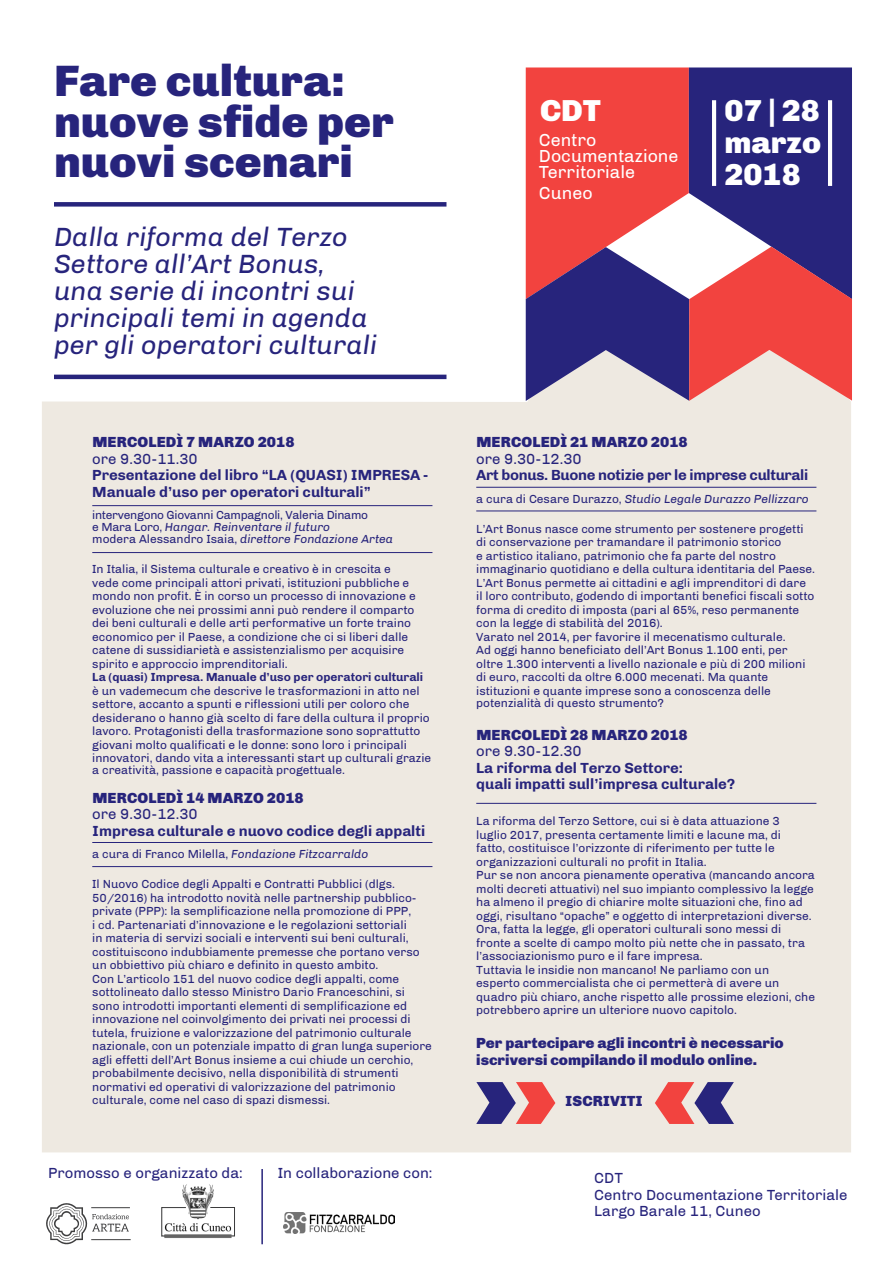
<style>
.page{position:relative;width:893px;height:1263px;background:#fff}
.page>*{position:absolute;margin:0;border:0;box-sizing:border-box;transform-origin:0 0}
.t1{font:900 45px/40.5px "Chivo";color:#27247c}
.t2{font:900 31.05px/32.1px "Chivo";color:#fff}
.t3{font:italic 27px/27px "Chivo";color:#27247c}
.t4{font:17.85px/16px "Chivo";color:#fff}
.t5{font:700 15px/16.5px "Chivo";color:#27247c}
.t6{font:900 15px/16.5px "Chivo";color:#27247c}
.t7{font:15px "Chivo";color:#27247c}
.t8{font:700 15px "Chivo";letter-spacing:-.02em;color:#27247c}
.t9{font:12px/13.5px "Chivo";color:#27247c}
.t10{font:italic 12px "Chivo";color:#27247c}
.t11{font:12px/12px "Chivo";letter-spacing:-.02em;color:#27247c}
.s1{font-style:italic}
.s2{font-style:normal}
.s3{font-weight:700}
</style>
<div class="page">
<div style="left:42px;top:325px;width:809px;height:827px;background:#eee9e1"></div>
<svg style="left:476px;top:1082px;width:79px;height:42px;background:#ae718a"></svg>
<svg style="left:655px;top:1082px;width:79px;height:42px;background:#ad718a"></svg>
<hr style="left:92px;top:552px;width:340px;height:1px;background:#27247c">
<hr style="left:92px;top:866px;width:340px;height:1px;background:#27247c">
<hr style="left:92px;top:505px;width:340px;height:1px;background:#27247c">
<hr style="left:476px;top:487px;width:340px;height:1px;background:#27247c">
<hr style="left:476px;top:511px;width:340px;height:1px;background:#27247c">
<hr style="left:476px;top:803px;width:340px;height:1px;background:#27247c">
<hr style="left:92px;top:842px;width:340px;height:1px;background:#27247c">
<div style="left:54px;top:202px;width:392px;height:5px;background:#27247c"></div>
<hr style="left:54px;top:375px;width:392px;height:4px;background:#27247c">
<svg style="left:46px;top:1203px;width:83px;height:42px"></svg>
<hr style="left:91px;top:1207px;width:39px;height:1px;background:#3e3e3f">
<hr style="left:91px;top:1239px;width:40px;height:1px;background:#3e3e3f">
<img style="left:284px;top:1212px;width:110px;height:21px">
<hr style="left:261px;top:1169px;width:2px;height:75px;background:#27247c">
<svg style="left:526px;top:67px;width:326px;height:334px;background:#9e5275"></svg>
<hr style="left:712px;top:100px;width:4px;height:86px;background:#fff">
<hr style="left:828px;top:100px;width:4px;height:86px;background:#fff">
<img style="left:162px;top:1184px;width:73px;height:54px">
<svg style="left:210px;top:1207px;width:25px;height:29px"></svg>
<svg style="left:162px;top:1207px;width:24px;height:29px"></svg>
<p class="t1" style="left:54px;top:61px;width:341px">Fare cultura: nuove sfide per nuovi scenari</p>
<p class="t3" style="left:54px;top:223px;width:325px">Dalla riforma del Terzo<br>Settore all’Art Bonus, una serie di incontri sui principali temi in agenda per gli operatori culturali</p>
<p class="t6" style="left:92px;top:434px;width:204px">MERCOLEDÌ 7 MARZO 2018</p>
<p class="t7" style="left:92px;top:450px;width:107px">ore 9.30-11.30</p>
<p class="t5" style="left:92px;top:467px;width:337px">Presentazione del libro “LA (QUASI) IMPRESA -<br>Manuale d’uso per operatori culturali”</p>
<p class="t11" style="left:92px;top:509px;width:277px">intervengono Giovanni Campagnoli, Valeria Dinamo e Mara Loro, <span class="s1">Hangar. Reinventare il futuro</span></p>
<p class="t10" style="left:92px;top:532px;width:302px"><span class="s2">modera Alessandro Isaia,</span> direttore Fondazione Artea</p>
<p class="t9" style="left:92px;top:562px;width:325px">In Italia, il Sistema culturale e creativo è in crescita e vede come principali attori privati, istituzioni pubbliche e mondo non profit. È in corso un processo di innovazione e evoluzione che nei prossimi anni può rendere il comparto dei beni culturali e delle arti performative un forte traino economico per il Paese, a condizione che ci si liberi dalle catene di sussidiarietà e assistenzialismo per acquisire spirito e approccio imprenditoriali.</p>
<p class="t9" style="left:92px;top:670px;width:340px"><span class="s3">La (quasi) Impresa. Manuale d’uso per operatori culturali </span>è un vademecum che descrive le trasformazioni in atto nel settore, accanto a spunti e riflessioni utili per coloro che desiderano o hanno già scelto di fare della cultura il proprio lavoro. Protagonisti della trasformazione sono soprattutto giovani molto qualificati e le donne: sono loro i principali innovatori, dando vita a interessanti start up culturali grazie</p>
<p class="t9" style="left:92px;top:763px;width:254px">a creatività, passione e capacità progettuale.</p>
<p class="t6" style="left:92px;top:789px;width:213px">MERCOLEDÌ 14 MARZO 2018</p>
<p class="t7" style="left:92px;top:805px;width:107px">ore 9.30-12.30</p>
<p class="t5" style="left:92px;top:822px;width:334px">Impresa culturale e nuovo codice degli appalti</p>
<p class="t10" style="left:92px;top:847px;width:278px"><span class="s2">a cura di Franco Milella,</span> Fondazione Fitzcarraldo</p>
<p class="t9" style="left:92px;top:877px;width:329px">Il Nuovo Codice degli Appalti e Contratti Pubblici (dlgs.<br>50/2016) ha introdotto novità nelle partnership pubblico&shy;private (PPP): la semplificazione nella promozione di PPP,<br>i cd. Partenariati d’innovazione e le regolazioni settoriali in materia di servizi sociali e interventi sui beni culturali, costituiscono indubbiamente premesse che portano verso un obbiettivo più chiaro e definito in questo ambito.</p>
<p class="t9" style="left:92px;top:972px;width:341px">Con L’articolo 151 del nuovo codice degli appalti, come sottolineato dallo stesso Ministro Dario Franceschini, si sono introdotti importanti elementi di semplificazione ed innovazione nel coinvolgimento dei privati nei processi di tutela, fruizione e valorizzazione del patrimonio culturale nazionale, con un potenziale impatto di gran lunga superiore agli effetti dell’Art Bonus insieme a cui chiude un cerchio, probabilmente decisivo, nella disponibilità di strumenti normativi ed operativi di valorizzazione del patrimonio culturale, come nel caso di spazi dismessi.</p>
<p class="t7" style="left:48px;top:1164px;width:196px">Promosso e organizzato da:</p>
<p class="t7" style="left:278px;top:1164px;width:156px">In collaborazione con:</p>
<p class="t2" style="left:540px;top:94px;width:63px">CDT</p>
<p class="t2" style="left:724px;top:94px;width:98px">07 | 28 marzo</p>
<p class="t2" style="left:724px;top:158px;width:78px">2018</p>
<p class="t4" style="left:539px;top:132px;width:141px">Centro<br>Documentazione<br>Territoriale</p>
<p class="t4" style="left:539px;top:185px;width:55px">Cuneo</p>
<p class="t6" style="left:476px;top:434px;width:213px">MERCOLEDÌ 21 MARZO 2018</p>
<p class="t7" style="left:476px;top:450px;width:107px">ore 9.30-12.30</p>
<p class="t8" style="left:476px;top:466px;width:334px">Art bonus. Buone notizie per le imprese culturali</p>
<p class="t10" style="left:476px;top:491px;width:334px"><span class="s2">a cura di Cesare Durazzo,</span> Studio Legale Durazzo Pellizzaro</p>
<p class="t9" style="left:476px;top:522px;width:340px">L’Art Bonus nasce come strumento per sostenere progetti di conservazione per tramandare il patrimonio storico<br>e artistico italiano, patrimonio che fa parte del nostro immaginario quotidiano e della cultura identitaria del Paese.</p>
<p class="t9" style="left:476px;top:576px;width:340px">L’Art Bonus permette ai cittadini e agli imprenditori di dare il loro contributo, godendo di importanti benefici fiscali sotto forma di credito di imposta (pari al 65%, reso permanente con la legge di stabilità del 2016).</p>
<p class="t9" style="left:476px;top:630px;width:311px">Varato nel 2014, per favorire il mecenatismo culturale.</p>
<p class="t9" style="left:476px;top:643px;width:331px">Ad oggi hanno beneficiato dell’Art Bonus 1.100 enti, per oltre 1.300 interventi a livello nazionale e più di 200 milioni di euro, raccolti da oltre 6.000 mecenati. Ma quante istituzioni e quante imprese sono a conoscenza delle</p>
<p class="t9" style="left:476px;top:696px;width:189px">potenzialità di questo strumento?</p>
<p class="t6" style="left:476px;top:726px;width:213px">MERCOLEDÌ 28 MARZO 2018</p>
<p class="t7" style="left:476px;top:742px;width:107px">ore 9.30-12.30</p>
<p class="t5" style="left:476px;top:759px;width:261px">La riforma del Terzo Settore:<br>quali impatti sull’impresa culturale?</p>
<p class="t9" style="left:476px;top:814px;width:306px">La riforma del Terzo Settore, cui si è data attuazione 3 luglio 2017, presenta certamente limiti e lacune ma, di fatto, costituisce l’orizzonte di riferimento per tutte le organizzazioni culturali no profit in Italia.</p>
<p class="t9" style="left:476px;top:868px;width:340px">Pur se non ancora pienamente operativa (mancando ancora molti decreti attuativi) nel suo impianto complessivo la legge ha almeno il pregio di chiarire molte situazioni che, fino ad oggi, risultano “opache” e oggetto di interpretazioni diverse.<br>Ora, fatta la legge, gli operatori culturali sono messi di fronte a scelte di campo molto più nette che in passato, tra l’associazionismo puro e il fare impresa.</p>
<p class="t9" style="left:476px;top:963px;width:340px">Tuttavia le insidie non mancano! Ne parliamo con un esperto commercialista che ci permetterà di avere un quadro più chiaro, anche rispetto alle prossime elezioni, che potrebbero aprire un ulteriore nuovo capitolo.</p>
<p class="t6" style="left:476px;top:1035px;width:309px">Per partecipare agli incontri è necessario iscriversi compilando il modulo online.</p>
<p class="t6" style="left:566px;top:1093px;width:78px">ISCRIVITI</p>
<p class="t7" style="left:594px;top:1169px;width:30px">CDT</p>
<p class="t7" style="left:594px;top:1186px;width:255px">Centro Documentazione Territoriale</p>
<p class="t7" style="left:594px;top:1202px;width:168px">Largo Barale 11, Cuneo</p>
</div>
